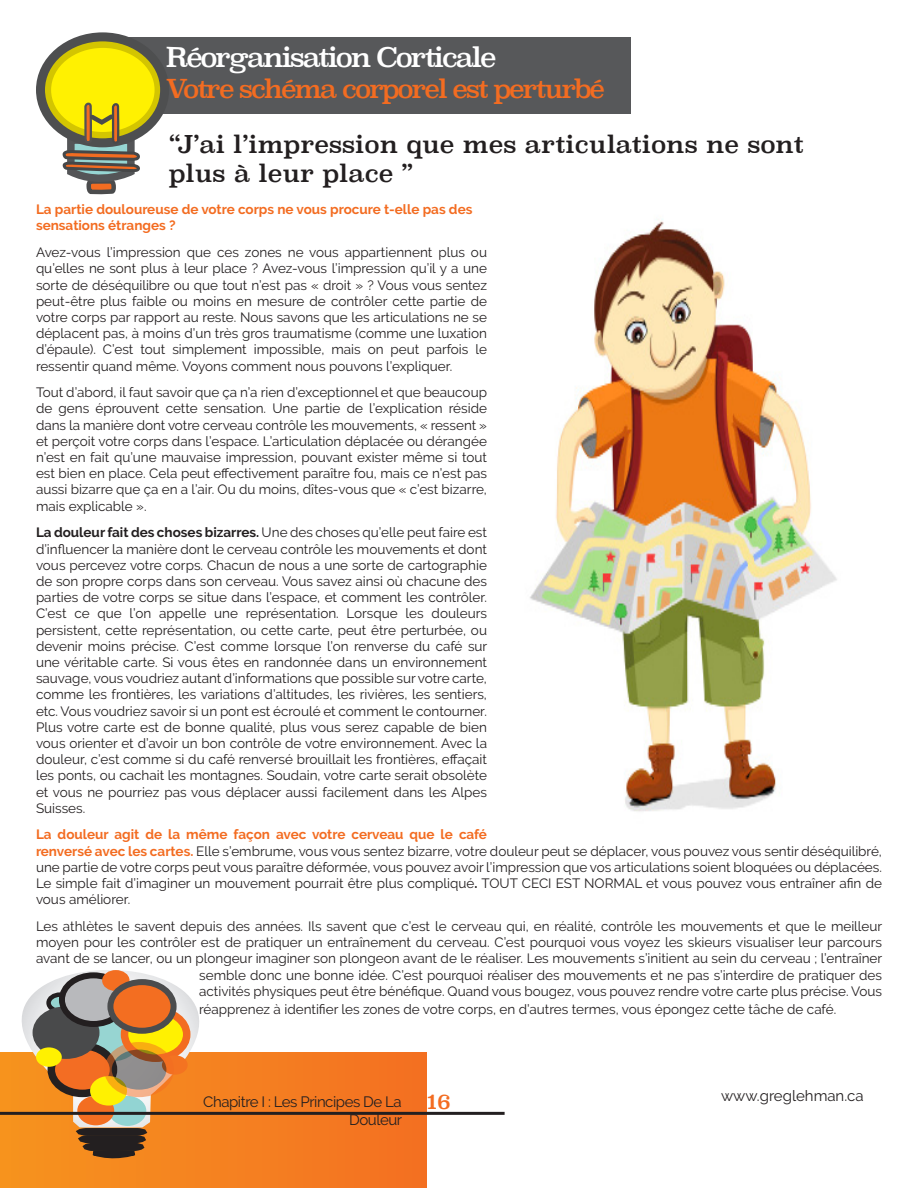
<style>
.page{position:relative;width:918px;height:1188px;background:#fff}
.page>*{position:absolute;margin:0;border:0;box-sizing:border-box;transform-origin:0 0}
.heading_4{font:27px "Superclarendon";letter-spacing:-.08em;color:#fff}
.heading_4-2{font:25.5px "Superclarendon";letter-spacing:-.08em;color:#f36c21}
.t1{font:24px/28.8px "Superclarendon";color:#231f20}
.t2{font:21px "Superclarendon";color:#f36c21}
.t3{font:15px/18px "Raleway";letter-spacing:-.03em;color:#231f20;text-align:right}
.t4{font:15px "Raleway";color:#231f20}
.t5{font:13.5px/16.2px "Raleway";color:#231f20;text-align:justify}
.t6{font:700 13.5px/16.2px "Raleway";color:#f36c21}
.s1{font-weight:700}
.s2{font-weight:700;color:#f36c21}
</style>
<div class="page">
<div style="left:0;top:1053px;width:427px;height:135px;background:linear-gradient(to right,#f7941e,#f37022)"></div>
<svg style="left:0;top:970px;width:347px;height:157px"></svg>
<svg style="left:49px;top:995px;width:23px;height:16px"></svg>
<div style="left:46px;top:992px;width:28px;height:21px;border:4px solid #231f20;border-radius:50%"></div>
<svg style="left:86px;top:1016px;width:54px;height:45px"></svg>
<svg style="left:71px;top:1125px;width:82px;height:35px"></svg>
<div style="left:51px;top:1046px;width:62px;height:47px;background:#f36c21;border-radius:50%"></div>
<div style="left:48px;top:1042px;width:69px;height:55px;border:8px solid #231f20;border-radius:50%"></div>
<div style="left:110px;top:1097px;width:36px;height:28px;background:#92d4d3;border-radius:50%"></div>
<div style="left:109px;top:1096px;width:37px;height:30px;border:2px solid #92d4d1;border-radius:50%"></div>
<div style="left:77px;top:1096px;width:37px;height:29px;background:#f36e21;border-radius:50%"></div>
<div style="left:90px;top:1076px;width:37px;height:30px;background:#fff101;border-radius:50%"></div>
<svg style="left:125px;top:1011px;width:62px;height:47px"></svg>
<div style="left:121px;top:1007px;width:69px;height:55px;border:8px solid #f36c21;border-radius:50%"></div>
<div style="left:33px;top:1006px;width:66px;height:53px;background:#494a4b;border-radius:50%"></div>
<div style="left:62px;top:975px;width:63px;height:49px;background:#b8b9bc;border-radius:50%"></div>
<div style="left:59px;top:972px;width:69px;height:55px;border:6px solid #231f20;border-radius:50%"></div>
<div style="left:162px;top:1055px;width:26px;height:20px;background:#f47321;border-radius:50%"></div>
<div style="left:36px;top:1047px;width:26px;height:20px;background:#fff101;border-radius:50%"></div>
<div style="left:104px;top:972px;width:23px;height:17px;background:#f36e21;border-radius:50%"></div>
<div style="left:102px;top:970px;width:28px;height:21px;border:4px solid #f36e21;border-radius:50%"></div>
<svg style="left:108px;top:1046px;width:62px;height:47px;fill:#8f8d8d"></svg>
<div style="left:104px;top:1042px;width:70px;height:55px;border:8px solid #f36c21;border-radius:50%"></div>
<div style="left:110px;top:982px;width:64px;height:49px;background:#f36e21;border-radius:50%"></div>
<div style="left:107px;top:979px;width:70px;height:55px;border:6px solid #4b4c4d;border-radius:50%"></div>
<hr style="left:0;top:1112px;width:505px;height:3px;background:#231f20">
<div style="left:124px;top:37px;width:506px;height:77px;background:#57585a"></div>
<svg style="left:40px;top:37px;width:125px;height:106px"></svg>
<div style="left:36px;top:32px;width:133px;height:115px;border:9px solid #4e4f50;border-radius:50%"></div>
<div style="left:51px;top:48px;width:104px;height:84px;background:#fff101;border-radius:50%"></div>
<svg style="left:60px;top:32px;width:81px;height:163px"></svg>
<img style="left:530px;top:219px;width:307px;height:593px">
<p class="heading_4" style="left:166px;top:39px;width:332px">Réorganisation Corticale</p>
<p class="heading_4-2" style="left:166px;top:72px;width:441px">Votre schéma corporel est perturbé</p>
<p class="t1" style="left:169px;top:132px;width:636px">“J’ai l’impression que mes articulations ne sont plus à leur place ”</p>
<p class="t6" style="left:36px;top:202px;width:438px">La partie douloureuse de votre corps ne vous procure t-elle pas des sensations étranges ?</p>
<p class="t5" style="left:36px;top:244px;width:453px">Avez-vous l’impression que ces zones ne vous appartiennent plus ou qu’elles ne sont plus à leur place ? Avez-vous l’impression qu’il y a une sorte de déséquilibre ou que tout n’est pas « droit » ? Vous vous sentez peut-être plus faible ou moins en mesure de contrôler cette partie de votre corps par rapport au reste. Nous savons que les articulations ne se déplacent pas, à moins d’un très gros traumatisme (comme une luxation d’épaule). C’est tout simplement impossible, mais on peut parfois le ressentir quand même. Voyons comment nous pouvons l’expliquer.</p>
<p class="t5" style="left:36px;top:384px;width:453px">Tout d’abord, il faut savoir que ça n’a rien d’exceptionnel et que beaucoup de gens éprouvent cette sensation. Une partie de l’explication réside dans la manière dont votre cerveau contrôle les mouvements, « ressent » et perçoit votre corps dans l’espace. L’articulation déplacée ou dérangée n’est en fait qu’une mauvaise impression, pouvant exister même si tout est bien en place. Cela peut effectivement paraître fou, mais ce n’est pas aussi bizarre que ça en a l’air. Ou du moins, dîtes-vous que « c’est bizarre, mais explicable ».</p>
<p class="t5" style="left:36px;top:524px;width:453px"><span class="s1">La douleur fait des choses bizarres.</span> Une des choses qu’elle peut faire est d’influencer la manière dont le cerveau contrôle les mouvements et dont vous percevez votre corps. Chacun de nous a une sorte de cartographie de son propre corps dans son cerveau. Vous savez ainsi où chacune des parties de votre corps se situe dans l’espace, et comment les contrôler.<br>C’est ce que l’on appelle une représentation. Lorsque les douleurs persistent, cette représentation, ou cette carte, peut être perturbée, ou devenir moins précise. C’est comme lorsque l’on renverse du café sur une véritable carte. Si vous êtes en randonnée dans un environnement sauvage, vous voudriez autant d’informations que possible sur votre carte, comme les frontières, les variations d’altitudes, les rivières, les sentiers, etc. Vous voudriez savoir si un pont est écroulé et comment le contourner.<br>Plus votre carte est de bonne qualité, plus vous serez capable de bien vous orienter et d’avoir un bon contrôle de votre environnement. Avec la douleur, c’est comme si du café renversé brouillait les frontières, effaçait les ponts, ou cachait les montagnes. Soudain, votre carte serait obsolète et vous ne pourriez pas vous déplacer aussi facilement dans les Alpes Suisses.</p>
<p class="t5" style="left:36px;top:827px;width:848px;text-align:left"><span class="s2">La douleur agit de la même façon avec votre cerveau que le café<br>renversé avec les cartes.</span> Elle s’embrume, vous vous sentez bizarre, votre douleur peut se déplacer, vous pouvez vous sentir déséquilibré, une partie de votre corps peut vous paraître déformée, vous pouvez avoir l’impression que vos articulations soient bloquées ou déplacées.<br>Le simple fait d’imaginer un mouvement pourrait être plus compliqué<span class="s1">.</span> TOUT CECI EST NORMAL et vous pouvez vous entraîner afin de vous améliorer.</p>
<p class="t5" style="left:36px;top:918px;width:848px;text-align:right">Les athlètes le savent depuis des années. Ils savent que c’est le cerveau qui, en réalité, contrôle les mouvements et que le meilleur moyen pour les contrôler est de pratiquer un entraînement du cerveau. C’est pourquoi vous voyez les skieurs visualiser leur parcours avant de se lancer, ou un plongeur imaginer son plongeon avant de le réaliser. Les mouvements s’initient au sein du cerveau ; l’entraîner semble donc une bonne idée. C’est pourquoi réaliser des mouvements et ne pas s’interdire de pratiquer des<br>activités physiques peut être bénéfique. Quand vous bougez, vous pouvez rendre votre carte plus précise. Vous</p>
<p class="t5" style="left:199px;top:1001px;width:639px">réapprenez à identifier les zones de votre corps, en d’autres termes, vous épongez cette tâche de café.</p>
<p class="t3" style="left:203px;top:1093px;width:200px">Chapitre I : Les Principes De La<br>Douleur</p>
<h3 class="t2" style="left:427px;top:1087px;width:26px">16</h3>
<p class="t4" style="left:721px;top:1087px;width:144px">www.greglehman.ca</p>
</div>
